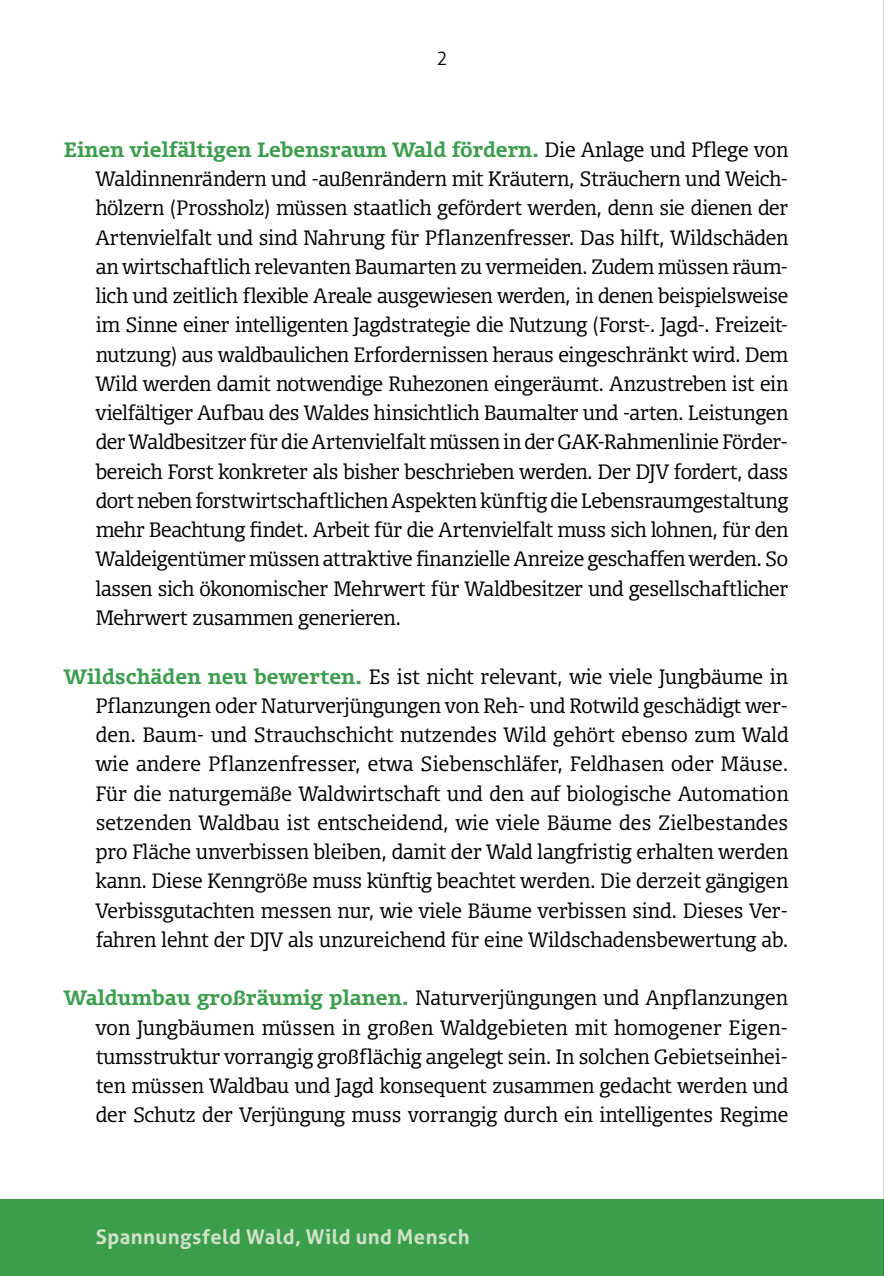
<style>
.page{position:relative;width:884px;height:1276px;background:#fff}
.page>*{position:absolute;margin:0;border:0;box-sizing:border-box;transform-origin:0 0}
.t1{font:700 20.25px "Aller";letter-spacing:.025em;color:#d1e1c9}
.t2{font:300 19.8px/29.2px "Olsen Pro";color:#000;text-align:justify}
.t3{font:300 18.68px "Aller";color:#000}
.s1{font-weight:700;color:#3a9e4b}
</style>
<div class="page">
<div style="left:0;top:1199px;width:883px;height:77px;background:#3a9e4b"></div>
<hr style="left:883px;top:0;width:1px;height:1276px;background:#000">
<p class="t3" style="left:436px;top:47px;width:13px">2</p>
<p class="t2" style="left:96px;top:134px;width:694px;text-indent:-32px"><span class="s1">Einen vielfältigen Lebensraum Wald fördern.</span> Die Anlage und Pflege von Waldinnenrändern und -außenrändern mit Kräutern, Sträuchern und Weich&shy;hölzern (Prossholz) müssen staatlich gefördert werden, denn sie dienen der Artenvielfalt und sind Nahrung für Pflanzenfresser. Das hilft, Wildschäden an wirtschaftlich relevanten Baumarten zu vermeiden. Zudem müssen räum&shy;lich und zeitlich flexible Areale ausgewiesen werden, in denen beispielsweise im Sinne einer intelligenten Jagdstrategie die Nutzung (Forst-. Jagd-. Freizeit&shy;nutzung) aus waldbaulichen Erfordernissen heraus eingeschränkt wird. Dem Wild werden damit notwendige Ruhezonen eingeräumt. Anzustreben ist ein vielfältiger Aufbau des Waldes hinsichtlich Baumalter und -arten. Leistungen der Waldbesitzer für die Artenvielfalt müssen in der GAK-Rahmenlinie Förder&shy;bereich Forst konkreter als bisher beschrieben werden. Der DJV fordert, dass dort neben forstwirtschaftlichen Aspekten künftig die Lebensraumgestaltung mehr Beachtung findet. Arbeit für die Artenvielfalt muss sich lohnen, für den Waldeigentümer müssen attraktive finanzielle Anreize geschaffen werden. So lassen sich ökonomischer Mehrwert für Waldbesitzer und gesellschaftlicher Mehrwert zusammen generieren.</p>
<p class="t2" style="left:96px;top:661px;width:694px;text-indent:-32px"><span class="s1">Wildschäden neu bewerten.</span> Es ist nicht relevant, wie viele Jungbäume in Pflanzungen oder Naturverjüngungen von Reh- und Rotwild geschädigt wer&shy;den. Baum- und Strauchschicht nutzendes Wild gehört ebenso zum Wald wie andere Pflanzenfresser, etwa Siebenschläfer, Feldhasen oder Mäuse.<br>Für die naturgemäße Waldwirtschaft und den auf biologische Automation setzenden Waldbau ist entscheidend, wie viele Bäume des Zielbestandes pro Fläche unverbissen bleiben, damit der Wald langfristig erhalten werden kann. Diese Kenngröße muss künftig beachtet werden. Die derzeit gängigen Verbissgutachten messen nur, wie viele Bäume verbissen sind. Dieses Ver&shy;fahren lehnt der DJV als unzureichend für eine Wildschadensbewertung ab.</p>
<p class="t2" style="left:96px;top:982px;width:694px;text-indent:-32px"><span class="s1">Waldumbau großräumig planen.</span> Naturverjüngungen und Anpflanzungen von Jungbäumen müssen in großen Waldgebieten mit homogener Eigen&shy;tumsstruktur vorrangig großflächig angelegt sein. In solchen Gebietseinhei&shy;ten müssen Waldbau und Jagd konsequent zusammen gedacht werden und der Schutz der Verjüngung muss vorrangig durch ein intelligentes Regime</p>
<p class="t1" style="left:96px;top:1223px;width:375px">Spannungsfeld Wald, Wild und Mensch</p>
</div>
